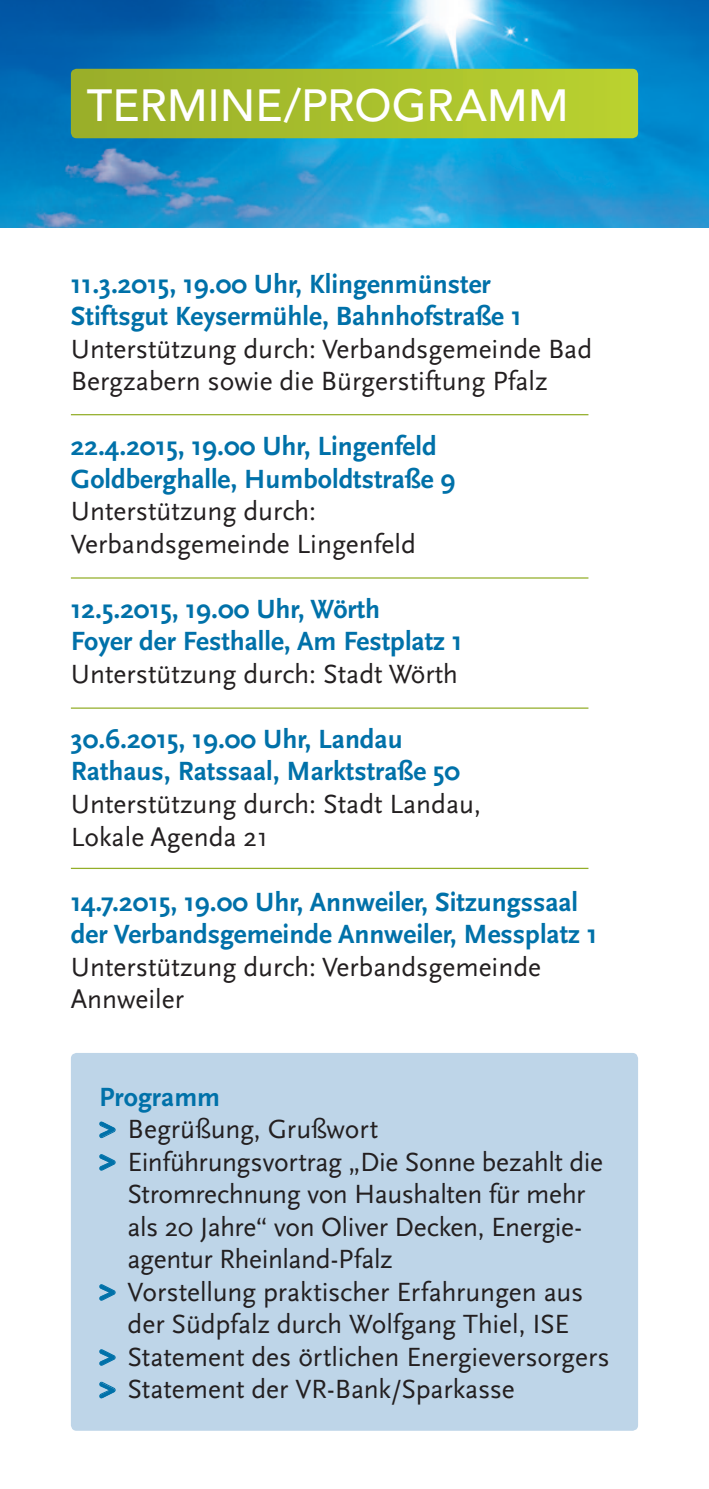
<style>
.page{position:relative;width:709px;height:1489px;background:#fff}
.page>*{position:absolute;margin:0;border:0;box-sizing:border-box;transform-origin:0 0}
.t1{font:500 44.75px "Avenir LT Pro";color:#fff}
.t2{font:27.5px/32.5px "Scala Sans Pro";color:#231f20}
.t3{font:700 27.5px/32.5px "Scala Sans Pro";color:#0071a9}
.t4{font:27.5px "Scala Sans Pro";letter-spacing:-.02em;color:#231f20}
.s1{font-family:"VAG Rounded Std";font-weight:900;font-size:30px;color:#0071a9}
</style>
<div class="page">
<img style="left:0;top:0;width:709px;height:227px">
<svg style="left:71px;top:69px;width:567px;height:69px;background:#a8bf2c"></svg>
<div style="left:71px;top:1052px;width:567px;height:378px;background:#bed5e8;border-radius:6px"></div>
<svg style="left:99px;top:1121px;width:17px;height:17px"></svg>
<svg style="left:99px;top:1154px;width:17px;height:16px"></svg>
<svg style="left:99px;top:1284px;width:17px;height:16px"></svg>
<svg style="left:99px;top:1349px;width:17px;height:16px"></svg>
<svg style="left:99px;top:1381px;width:17px;height:17px"></svg>
<hr style="left:71px;top:414px;width:517px;height:1px;background:#93ae29">
<hr style="left:71px;top:577px;width:517px;height:1px;background:#93ae29">
<hr style="left:71px;top:707px;width:517px;height:1px;background:#93ae29">
<hr style="left:71px;top:867px;width:517px;height:2px;background:#93ae29">
<h1 class="t1" style="left:87px;top:79px;width:483px">TERMINE/PROGRAMM</h1>
<p class="t3" style="left:71px;top:268px;width:452px">11.3.2015, 19.00 Uhr, Klingenmünster<br>Stiftsgut Keysermühle, Bahnhofstraße 1</p>
<p class="t2" style="left:71px;top:332px;width:523px">Unterstützung durch: Verbandsgemeinde Bad<br>Bergzabern sowie die Bürgerstiftung Pfalz</p>
<p class="t3" style="left:71px;top:430px;width:386px">22.4.2015, 19.00 Uhr, Lingenfeld<br>Goldberghalle, Humboldtstraße 9</p>
<p class="t2" style="left:71px;top:495px;width:346px">Unterstützung durch:<br>Verbandsgemeinde Lingenfeld</p>
<p class="t3" style="left:71px;top:593px;width:393px">12.5.2015, 19.00 Uhr, Wörth<br>Foyer der Festhalle, Am Festplatz 1</p>
<p class="t2" style="left:71px;top:657px;width:389px">Unterstützung durch: Stadt Wörth</p>
<p class="t3" style="left:71px;top:723px;width:391px">30.6.2015, 19.00 Uhr, Landau<br>Rathaus, Ratssaal, Marktstraße 50</p>
<p class="t2" style="left:71px;top:787px;width:411px">Unterstützung durch: Stadt Landau,<br>Lokale Agenda 21</p>
<p class="t3" style="left:71px;top:885px;width:528px">14.7.2015, 19.00 Uhr, Annweiler, Sitzungssaal der Verbandsgemeinde Annweiler, Messplatz 1</p>
<p class="t2" style="left:71px;top:950px;width:472px">Unterstützung durch: Verbandsgemeinde<br>Annweiler</p>
<p class="t3" style="left:99px;top:1080px;width:122px">Programm</p>
<p class="t2" style="left:99px;top:1112px;width:280px"><span class="s1">&gt;</span> Begrüßung, Grußwort</p>
<p class="t2" style="left:99px;top:1145px;width:505px"><span class="s1">&gt;</span> Einführungsvortrag „Die Sonne bezahlt die</p>
<p class="t4" style="left:128px;top:1178px;width:459px">Stromrechnung von Haushalten für mehr</p>
<p class="t2" style="left:128px;top:1210px;width:456px">als 20 Jahre“ von Oliver Decken, Energie-</p>
<p class="t2" style="left:128px;top:1242px;width:267px">agentur Rheinland-Pfalz</p>
<p class="t2" style="left:99px;top:1275px;width:485px"><span class="s1">&gt;</span> Vorstellung praktischer Erfahrungen aus</p>
<p class="t2" style="left:128px;top:1307px;width:443px">der Südpfalz durch Wolfgang Thiel, ISE</p>
<p class="t2" style="left:99px;top:1340px;width:512px"><span class="s1">&gt;</span> Statement des örtlichen Energieversorgers</p>
<p class="t2" style="left:99px;top:1372px;width:417px"><span class="s1">&gt;</span> Statement der VR-Bank/Sparkasse</p>
</div>
